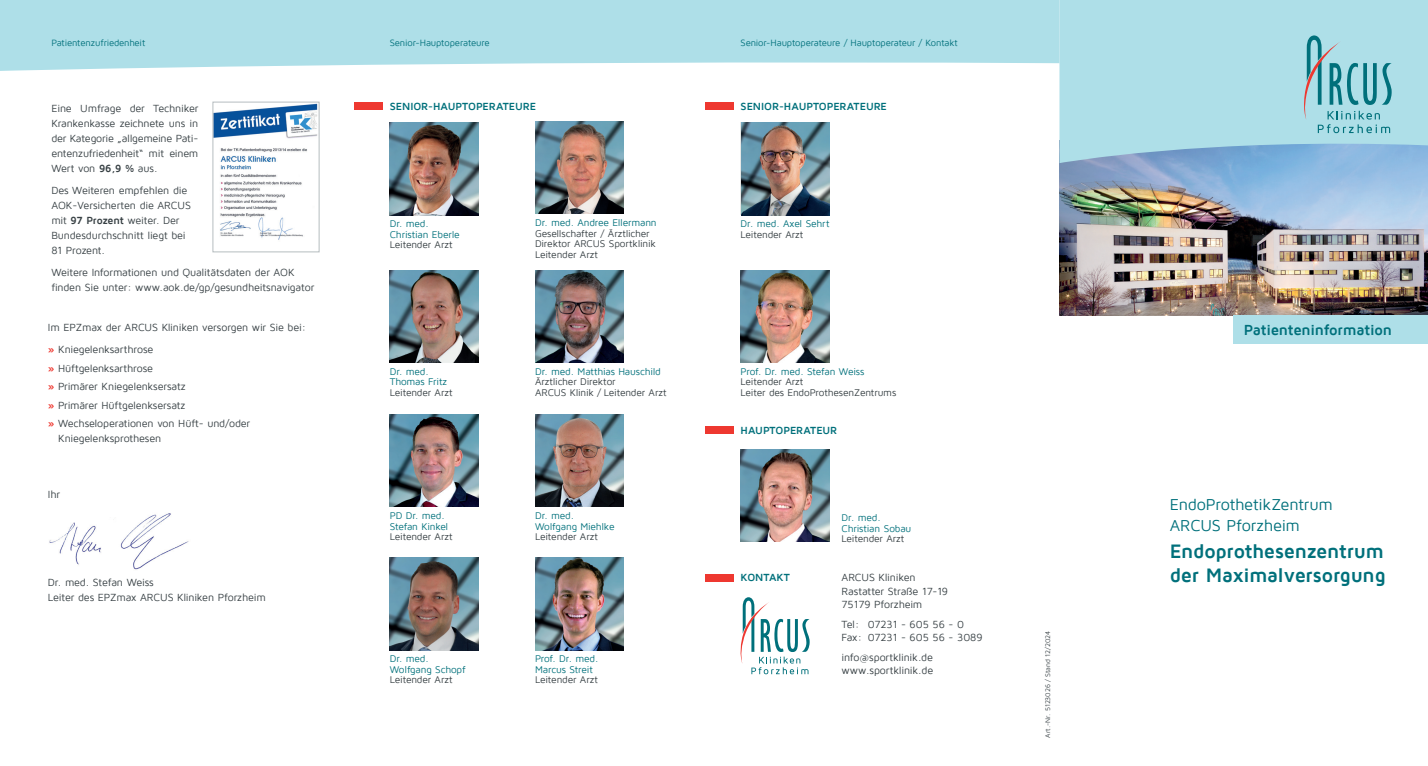
<style>
.page{position:relative;width:1428px;height:766px;background:#fff}
.page>*{position:absolute;margin:0;border:0;box-sizing:border-box;transform-origin:0 0}
.t1{font:700 20px/24px "Maven Pro";letter-spacing:-.015em;color:#00707b}
.t2{font:16.25px/21px "Maven Pro";letter-spacing:-.015em;color:#00707b}
.t3{font:700 15px "Maven Pro";letter-spacing:-.015em;color:#00707b}
.t4{font:10.62px/15px "Maven Pro";letter-spacing:-.015em;color:#363f43}
.t5{font:700 10.62px "Maven Pro";letter-spacing:-.005em;color:#00707b}
.t6{font:10px/10.6px "Maven Pro";letter-spacing:-.015em;color:#363f43}
.t7{font:10px/10.6px "Maven Pro";letter-spacing:-.015em;color:#00707b}
.t8{font:9.38px "Maven Pro";letter-spacing:-.015em;color:#00707b}
.t9{font:6.88px "Maven Pro";letter-spacing:-.01em;color:#363f43}
.s1{font-weight:700}
.s2{font-weight:700;color:#ee3830}
</style>
<div class="page">
<svg style="left:0;top:0;width:1059px;height:71px;background:#b5e1ea"></svg>
<img style="left:215px;top:104px;width:102px;height:136px">
<div style="left:213px;top:102px;width:106px;height:150px;border:1px solid #b6bdc0"></div>
<img style="left:49px;top:513px;width:140px;height:57px">
<img style="left:535px;top:414px;width:89px;height:92px">
<img style="left:390px;top:270px;width:88px;height:92px">
<img style="left:535px;top:121px;width:89px;height:92px">
<img style="left:390px;top:123px;width:88px;height:92px">
<div style="left:705px;top:573px;width:28px;height:8px;background:#ee3830"></div>
<svg style="left:740px;top:597px;width:70px;height:77px"></svg>
<img style="left:390px;top:557px;width:88px;height:92px">
<img style="left:390px;top:414px;width:88px;height:92px">
<div style="left:354px;top:102px;width:29px;height:7px;background:#ee3830"></div>
<div style="left:705px;top:102px;width:28px;height:7px;background:#ee3830"></div>
<img style="left:741px;top:270px;width:88px;height:92px">
<img style="left:742px;top:123px;width:87px;height:92px">
<img style="left:535px;top:557px;width:89px;height:92px">
<div style="left:705px;top:426px;width:28px;height:8px;background:#ee3830"></div>
<img style="left:741px;top:449px;width:88px;height:92px">
<img style="left:535px;top:270px;width:89px;height:92px">
<img style="left:1059px;top:163px;width:369px;height:152px">
<svg style="left:1059px;top:0;width:369px;height:163px;background:#a9d9e6"></svg>
<svg style="left:1304px;top:35px;width:88px;height:98px;background:#8cc5ce"></svg>
<div style="left:1233px;top:315px;width:195px;height:29px;background:#aedfe8"></div>
<p class="t8" style="left:51px;top:38px;width:95px">Patientenzufriedenheit</p>
<p class="t8" style="left:390px;top:38px;width:101px">Senior-Hauptoperateure</p>
<p class="t8" style="left:741px;top:38px;width:219px">Senior-Hauptoperateure / Hauptoperateur / Kontakt</p>
<p class="t4" style="left:51px;top:101px;width:149px;text-align:justify">Eine Umfrage der Techniker Krankenkasse zeichnete uns in der Kategorie „allgemeine Pati&shy;entenzufriedenheit“ mit einem Wert von <span class="s1">96,9 %</span> aus.</p>
<p class="t4" style="left:51px;top:183px;width:141px">Des Weiteren empfehlen die<br>AOK-Versicherten die ARCUS mit <span class="s1">97 Prozent</span> weiter. Der<br>Bundesdurchschnitt liegt bei<br>81 Prozent.</p>
<p class="t4" style="left:51px;top:265px;width:264px">Weitere Informationen und Qualitätsdaten der AOK finden Sie unter: www.aok.de/gp/gesundheitsnavigator</p>
<p class="t4" style="left:48px;top:316px;width:260px;line-height:22.1px">Im EPZmax der ARCUS Kliniken versorgen wir Sie bei: <span class="s2">»</span> Kniegelenksarthrose</p>
<p class="t4" style="left:48px;top:359px;width:204px;line-height:18.5px"><span class="s2">»</span> Hüftgelenksarthrose<br><span class="s2">»</span> Primärer Kniegelenksersatz<br><span class="s2">»</span> Primärer Hüftgelenksersatz<br><span class="s2">»</span> Wechseloperationen von Hüft- und/oder</p>
<p class="t4" style="left:58px;top:431px;width:105px">Kniegelenksprothesen</p>
<p class="t4" style="left:48px;top:487px;width:14px">Ihr</p>
<p class="t4" style="left:48px;top:575px;width:220px">Dr. med. Stefan Weiss<br>Leiter des EPZmax ARCUS Kliniken Pforzheim</p>
<p class="t5" style="left:390px;top:100px;width:148px">SENIOR-HAUPTOPERATEURE</p>
<p class="t5" style="left:741px;top:100px;width:148px">SENIOR-HAUPTOPERATEURE</p>
<p class="t7" style="left:390px;top:218px;width:72px">Dr. med.<br>Christian Eberle</p>
<p class="t6" style="left:390px;top:240px;width:64px">Leitender Arzt</p>
<p class="t7" style="left:535px;top:217px;width:123px">Dr. med. Andree Ellermann</p>
<p class="t6" style="left:535px;top:228px;width:122px">Gesellschafter / Ärztlicher<br>Direktor ARCUS Sportklinik<br>Leitender Arzt</p>
<p class="t7" style="left:741px;top:218px;width:90px">Dr. med. Axel Sehrt</p>
<p class="t6" style="left:741px;top:229px;width:64px">Leitender Arzt</p>
<p class="t7" style="left:390px;top:366px;width:59px">Dr. med.<br>Thomas Fritz</p>
<p class="t6" style="left:390px;top:387px;width:64px">Leitender Arzt</p>
<p class="t7" style="left:535px;top:366px;width:127px">Dr. med. Matthias Hauschild</p>
<p class="t6" style="left:535px;top:376px;width:133px">Ärztlicher Direktor<br>ARCUS Klinik / Leitender Arzt</p>
<p class="t7" style="left:741px;top:366px;width:125px">Prof. Dr. med. Stefan Weiss</p>
<p class="t6" style="left:741px;top:376px;width:157px">Leitender Arzt<br>Leiter des EndoProthesenZentrums</p>
<p class="t5" style="left:741px;top:424px;width:98px">HAUPTOPERATEUR</p>
<p class="t7" style="left:390px;top:510px;width:60px">PD Dr. med.<br>Stefan Kinkel</p>
<p class="t6" style="left:390px;top:531px;width:64px">Leitender Arzt</p>
<p class="t7" style="left:535px;top:510px;width:81px">Dr. med.<br>Wolfgang Miehlke</p>
<p class="t6" style="left:535px;top:531px;width:64px">Leitender Arzt</p>
<p class="t7" style="left:842px;top:512px;width:71px">Dr. med.<br>Christian Sobau</p>
<p class="t6" style="left:842px;top:533px;width:64px">Leitender Arzt</p>
<p class="t7" style="left:390px;top:653px;width:77px">Dr. med.<br>Wolfgang Schopf</p>
<p class="t6" style="left:390px;top:674px;width:64px">Leitender Arzt</p>
<p class="t7" style="left:535px;top:653px;width:65px">Prof. Dr. med.<br>Marcus Streit</p>
<p class="t6" style="left:535px;top:674px;width:64px">Leitender Arzt</p>
<p class="t5" style="left:741px;top:572px;width:51px">KONTAKT</p>
<p class="t4" style="left:842px;top:571px;width:108px;line-height:13.1px">ARCUS Kliniken<br>Rastatter Straße 17-19<br>75179 Pforzheim</p>
<p class="t4" style="left:842px;top:617px;width:143px;line-height:13.1px">Tel: 07231 - 605 56 - 0<br>Fax: 07231 - 605 56 - 3089</p>
<p class="t4" style="left:842px;top:651px;width:93px;line-height:13.1px">info@sportklinik.de www.sportklinik.de</p>
<p class="t9" style="left:1044px;top:737px;width:108px;rotate:-90deg">Art.-Nr. 5123026 / Stand 12/2024</p>
<h3 class="t3" style="left:1244px;top:322px;width:150px">Patienteninformation</h3>
<h2 class="t2" style="left:1170px;top:493px;width:165px">EndoProthetikZentrum<br>ARCUS Pforzheim</h2>
<h1 class="t1" style="left:1170px;top:539px;width:217px">Endoprothesenzentrum der Maximalversorgung</h1>
</div>
